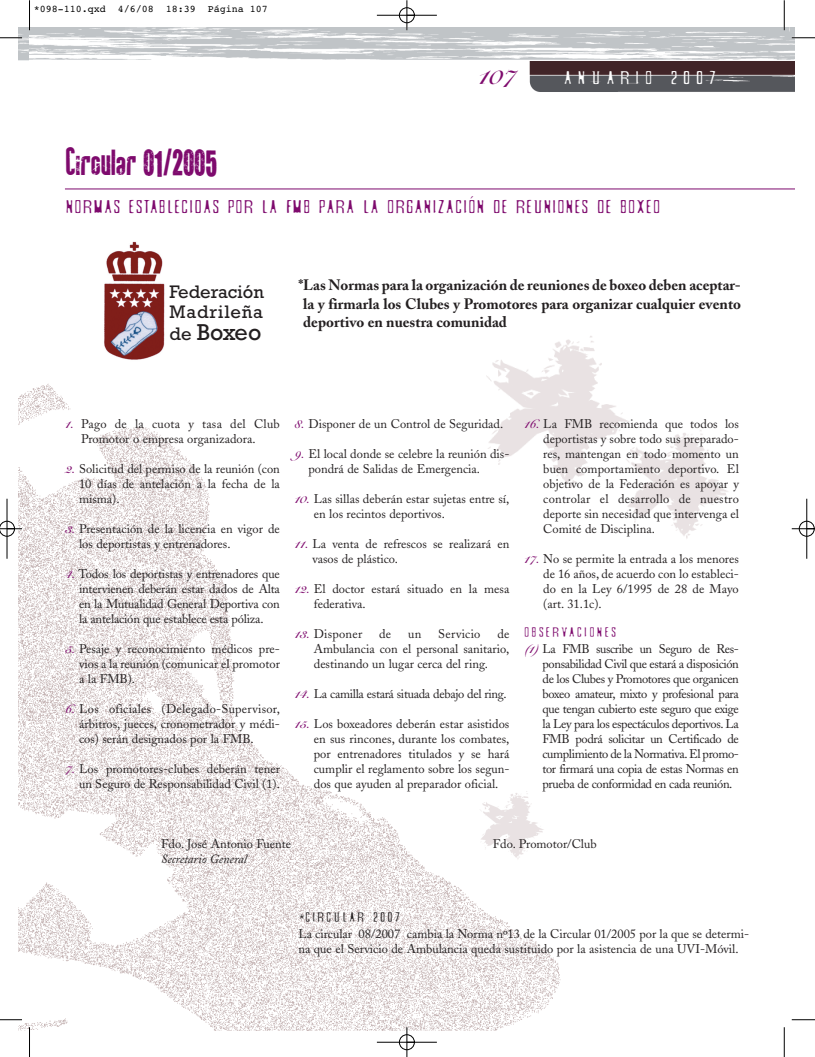
<style>
.page{position:relative;width:815px;height:1057px;background:#fff}
.page>*{position:absolute;margin:0;border:0;box-sizing:border-box;transform-origin:0 0}
.t1{font:30px "You Are Loved";color:#7e0a6d;scale:.8 1}
.t2{font:25px "Snell Roundhand Bold Script";color:#7e0a6d}
.t3{font:23.38px "Rockwell";letter-spacing:-.02em;color:#231f20}
.t4{font:18.38px/19.6px "Rockwell";color:#231f20}
.t5{font:17.5px "Snderfistad";letter-spacing:-.12em;color:#7e0a6d}
.t6{font:17.5px "Snderfistad";letter-spacing:.15em;color:#fff}
.t7{font:700 15px/18.6px "Adobe Caslon";color:#231f20;text-align:justify}
.t8{font:300 14.38px "Gill Sans";color:#7e0a6d}
.t9{font:12.5px/15px "Adobe Caslon";color:#231f20;text-align:justify}
.t10{font:12.5px "Adobe Caslon";letter-spacing:-.025em;color:#231f20}
.t11{font:12.5px "Adobe Caslon";letter-spacing:.02em;color:#231f20}
.t12{font:italic 12.5px "Adobe Caslon";color:#231f20}
.t13{font:12.5px "Snderfistad";color:#7e0a6d}
.t14{font:12.5px "Snderfistad";color:#231f20}
.t15{font:12.5px "Rockit";color:#7e0a6d}
.t16{font:10px "Courier";color:#000}
.s1{font-size:18.38px}
.s2{font-family:"Snell Roundhand Bold Script";color:#7e0a6d}
.s3{font-family:"Frutiger";font-weight:300}
</style>
<div class="page">
<img style="left:19px;top:383px;width:542px;height:647px">
<img style="left:467px;top:766px;width:85px;height:99px">
<img style="left:480px;top:336px;width:248px;height:235px">
<img style="left:19px;top:28px;width:11px;height:33px">
<img style="left:30px;top:27px;width:765px;height:65px">
<img style="left:104px;top:241px;width:61px;height:119px">
<hr style="left:65px;top:188px;width:730px;height:1px;background:#7e0a6d">
<hr style="left:29px;top:0;width:1px;height:30px;background:#000">
<svg style="left:0;top:37px;width:22px;height:2px"></svg>
<hr style="left:784px;top:0;width:1px;height:30px;background:#000">
<svg style="left:792px;top:37px;width:23px;height:2px"></svg>
<svg style="left:29px;top:1027px;width:1px;height:29px"></svg>
<svg style="left:0;top:1019px;width:22px;height:1px"></svg>
<svg style="left:784px;top:1027px;width:1px;height:29px"></svg>
<svg style="left:792px;top:1019px;width:23px;height:1px"></svg>
<div style="left:399px;top:7px;width:16px;height:16px;border:1px solid #fff;border-radius:50%"></div>
<div style="left:399px;top:1034px;width:16px;height:16px;border:1px solid #fff;border-radius:50%"></div>
<div style="left:799px;top:521px;width:16px;height:15px;border:1px solid #fff;border-radius:50%"></div>
<hr style="left:377px;top:15px;width:60px;height:1px;background:#000">
<hr style="left:377px;top:1042px;width:60px;height:1px;background:#000">
<hr style="left:7px;top:498px;width:1px;height:60px;background:#000">
<hr style="left:807px;top:498px;width:1px;height:60px;background:#000">
<hr style="left:407px;top:0;width:1px;height:30px;background:#000">
<svg style="left:407px;top:1027px;width:1px;height:29px"></svg>
<svg style="left:0;top:521px;width:22px;height:15px"></svg>
<svg style="left:792px;top:528px;width:23px;height:1px"></svg>
<div style="left:399px;top:8px;width:16px;height:15px;border:1px solid #000;border-radius:50%"></div>
<div style="left:399px;top:1034px;width:16px;height:15px;border:1px solid #000;border-radius:50%"></div>
<div style="left:0;top:521px;width:15px;height:15px;border:1px solid #000;border-radius:50%"></div>
<div style="left:799px;top:521px;width:15px;height:15px;border:1px solid #000;border-radius:50%"></div>
<p class="t16" style="left:34px;top:5px;width:236px">*098-110.qxd 4/6/08 18:39 Página 107</p>
<h2 class="t2" style="left:479px;top:66px;width:39px">107</h2>
<h3 class="t6" style="left:564px;top:70px;width:156px">ANUARIO 2007</h3>
<p class="t15" style="left:66px;top:163px;width:72px">Circular</p>
<h1 class="t1" style="left:143px;top:150px;width:94px">01/2005</h1>
<h3 class="t5" style="left:66px;top:199px;width:599px">NORMAS ESTABLECIDAS POR LA FMB PARA LA ORGANIZACION DE REUNIONES DE BOXEO</h3>
<p class="t8" style="left:469px;top:196px;width:6px">´</p>
<h3 class="t4" style="left:170px;top:284px;width:96px">Federación<br>Madrileña</h3>
<h3 class="t3" style="left:170px;top:324px;width:93px"><span class="s1">de</span> Boxeo</h3>
<p class="t7" style="left:303px;top:277px;width:439px;text-indent:-5px">*Las Normas para la organización de reuniones de boxeo deben aceptar&shy;la y firmarla los Clubes y Promotores para organizar cualquier evento deportivo en nuestra comunidad</p>
<p class="t9" style="left:81px;top:418px;width:200px;text-indent:-16px"><span class="s2">1.</span> Pago de la cuota y tasa del Club<br>Promotor o empresa organizadora.</p>
<p class="t9" style="left:79px;top:463px;width:202px;text-indent:-14px"><span class="s2">2.</span> Solicitud del permiso de la reunión (con 10 días de antelación a la fecha de la misma).</p>
<p class="t9" style="left:79px;top:523px;width:202px;text-indent:-14px"><span class="s2">3.</span> Presentación de la licencia en vigor de los deportistas y entrenadores.</p>
<p class="t9" style="left:79px;top:568px;width:202px;text-indent:-14px"><span class="s2">4.</span> Todos los deportistas y entrenadores que intervienen deberán estar dados de Alta en la Mutualidad General Deportiva con la antelación que establece esta póliza.</p>
<p class="t9" style="left:79px;top:643px;width:202px;text-indent:-14px"><span class="s2">5.</span> Pesaje y reconocimiento médicos pre&shy;vios a la reunión (comunicar el promotor a la FMB).</p>
<p class="t9" style="left:79px;top:703px;width:202px;text-indent:-14px"><span class="s2">6.</span> Los oficiales (Delegado-Supervisor, árbitros, jueces, cronometrador y médi&shy;cos) serán designados por la FMB.</p>
<p class="t9" style="left:65px;top:763px;width:216px;text-align:right"><span class="s2">7.</span> Los promotores-clubes deberán tener un Seguro de Responsabilidad Civil (1).</p>
<p class="t9" style="left:295px;top:418px;width:210px"><span class="s2">8.</span> Disponer de un Control de Seguridad.</p>
<p class="t9" style="left:309px;top:448px;width:202px;text-indent:-14px"><span class="s2">9.</span> El local donde se celebre la reunión dis&shy;pondrá de Salidas de Emergencia.</p>
<p class="t9" style="left:314px;top:493px;width:197px;text-indent:-19px"><span class="s2">10.</span> Las sillas deberán estar sujetas entre sí, en los recintos deportivos.</p>
<p class="t9" style="left:312px;top:538px;width:198px;text-indent:-18px"><span class="s2">11.</span> La venta de refrescos se realizará en vasos de plástico.</p>
<p class="t9" style="left:314px;top:583px;width:197px;text-indent:-19px"><span class="s2">12.</span> El doctor estará situado en la mesa federativa.</p>
<p class="t11" style="left:295px;top:629px;width:69px"><span class="s2">13.</span> Disponer</p>
<p class="t9" style="left:379px;top:628px;width:14px">de</p>
<p class="t9" style="left:408px;top:628px;width:15px">un</p>
<p class="t11" style="left:438px;top:629px;width:44px">Servicio</p>
<p class="t9" style="left:314px;top:628px;width:197px;text-indent:184px">de Ambulancia con el personal sanitario, destinando un lugar cerca del ring.</p>
<p class="t10" style="left:295px;top:689px;width:213px"><span class="s2">14.</span> La camilla estará situada debajo del ring.</p>
<p class="t9" style="left:314px;top:718px;width:197px;text-indent:-19px"><span class="s2">15.</span> Los boxeadores deberán estar asistidos en sus rincones, durante los combates, por entrenadores titulados y se hará cumplir el reglamento sobre los segun&shy;dos que ayuden al preparador oficial.</p>
<p class="t9" style="left:543px;top:418px;width:197px;text-indent:-19px"><span class="s2">16.</span> La FMB recomienda que todos los deportistas y sobre todo sus preparado&shy;res, mantengan en todo momento un buen comportamiento deportivo. El objetivo de la Federación es apoyar y controlar el desarrollo de nuestro deporte sin necesidad que intervenga el Comité de Disciplina.</p>
<p class="t9" style="left:543px;top:553px;width:197px;text-indent:-19px"><span class="s2">17.</span> No se permite la entrada a los menores de 16 años, de acuerdo con lo estableci&shy;do en la Ley 6/1995 de 28 de Mayo (art. 31.1c).</p>
<p class="t13" style="left:524px;top:626px;width:96px">OBSERVACIONES</p>
<p class="t9" style="left:543px;top:643px;width:198px;text-indent:-18px"><span class="s2">(1)</span> La FMB suscribe un Seguro de Res&shy;ponsabilidad Civil que estará a disposición de los Clubes y Promotores que organicen boxeo amateur, mixto y profesional para que tengan cubierto este seguro que exige la Ley para los espectáculos deportivos. La FMB podrá solicitar un Certificado de cumplimiento de la Normativa.El promo&shy;tor firmará una copia de estas Normas en prueba de conformidad en cada reunión.</p>
<p class="t9" style="left:161px;top:838px;width:132px">Fdo. José Antonio Fuente</p>
<p class="t9" style="left:493px;top:838px;width:105px">Fdo. Promotor/Club</p>
<p class="t12" style="left:161px;top:854px;width:87px">Secretario General</p>
<p class="t14" style="left:298px;top:911px;width:105px"><span class="s3">*</span>CIRCULAR 2007</p>
<p class="t9" style="left:298px;top:928px;width:452px">La circular 08/2007 cambia la Norma nº13 de la Circular 01/2005 por la que se determi&shy;na que el Servicio de Ambulancia queda sustituido por la asistencia de una UVI-Móvil.</p>
</div>
